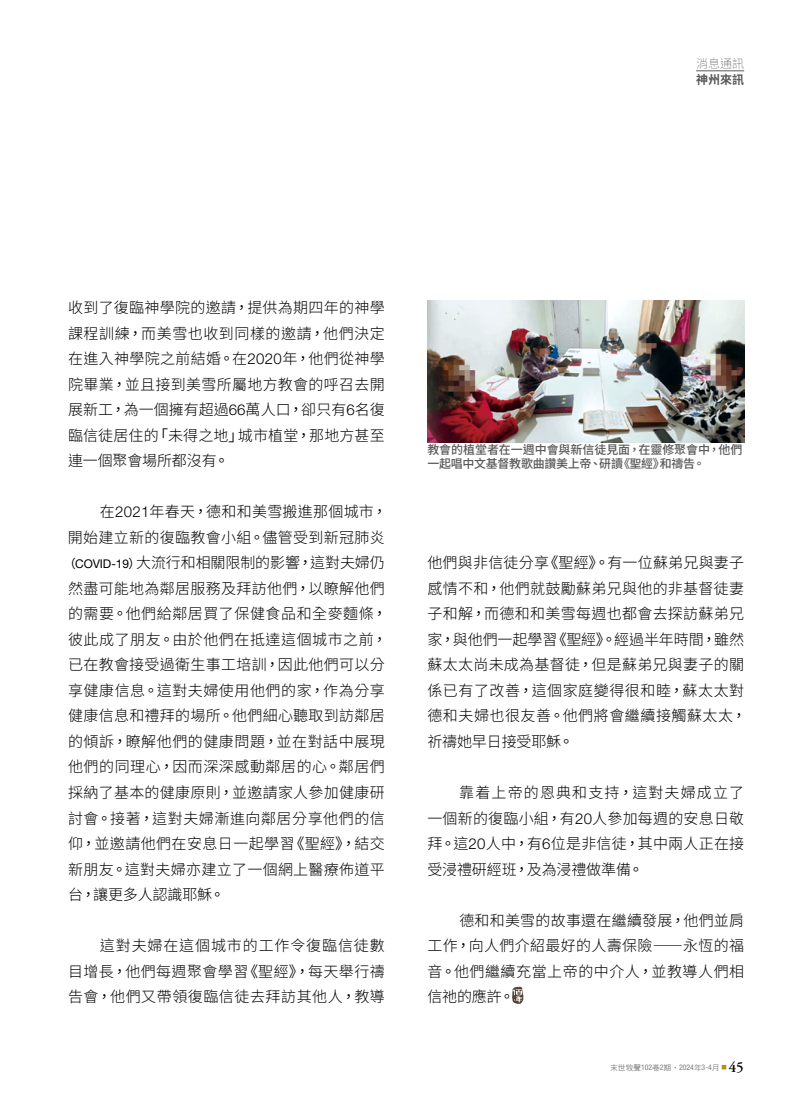
<style>
.page{position:relative;width:808px;height:1106px;background:#fff}
.page>*{position:absolute;margin:0;border:0;box-sizing:border-box;transform-origin:0 0}
.t1{font:300 15px/25.5px "Source Han Sans TC";letter-spacing:.02em;color:#000;text-align:justify}
.t2{font:600 15px "Adobe Garamond Pro";color:#000}
.t3{font:500 12px/13.5px "Source Han Sans TC";letter-spacing:-.005em;color:#595757}
.t4{font:700 12px "Source Han Sans TC";color:#595757}
.t5{font:200 12px "Source Han Sans TC";color:#595757}
.t6{font:condensed 7.65px "Helvetica Neue";color:#7d7a7a}
.s1{font-weight:400}
.s2{font-family:"Helvetica Neue"}
.s3{font-weight:400;font-size:12px}
.s4{font-family:"Helvetica Neue";font-weight:400;font-size:12px}
.s5{font-family:"DF Hei W5 WINP BF";font-stretch:normal}
.s6{font-family:"DF Hei W7 WINP BF";font-stretch:normal;font-size:6px;color:#b4910c}
</style>
<div class="page">
<hr style="left:696px;top:71px;width:48px;height:1px;background:#595757">
<svg style="left:512px;top:986px;width:12px;height:17px"></svg>
<img style="left:427px;top:300px;width:317px;height:142px">
<p class="t5" style="left:696px;top:56px;width:49px">消息通訊</p>
<p class="t4" style="left:696px;top:72px;width:49px">神州來訊</p>
<p class="t1" style="left:68px;top:295px;width:318px">收到了復臨神學院的邀請<span class="s1">，</span>提供為期四年的神學課程訓練<span class="s1">，</span>而美雪也收到同樣的邀請<span class="s1">，</span>他們決定在進入神學院之前結婚<span class="s1">。</span>在<span class="s2">2020</span>年<span class="s1">，</span>他們從神學院畢業<span class="s1">，</span>並且接到美雪所屬地方教會的呼召去開展新工<span class="s1">，</span>為一個擁有超過<span class="s2">66</span>萬人口<span class="s1">，</span>卻只有<span class="s2">6</span>名復臨信徒居住的<span class="s1">「</span>未得之地<span class="s1">」</span>城市植堂<span class="s1">，</span>那地方甚至連一個聚會場所都沒有<span class="s1">。</span></p>
<p class="t1" style="left:64px;top:499px;width:325px;text-align:left;text-indent:36px">在<span class="s2">2021</span>年春天<span class="s1">，</span>德和和美雪搬進那個城市<span class="s1">，</span>開始建立新的復臨教會小組<span class="s1">。</span>儘管受到新冠肺炎<span class="s3">（</span><span class="s4">COVID-19</span><span class="s3">）</span>大流行和相關限制的影響<span class="s1">，</span>這對夫婦仍然盡可能地為鄰居服務及拜訪他們<span class="s1">，</span>以瞭解他們的需要<span class="s1">。</span>他們給鄰居買了保健食品和全麥麵條<span class="s1">，</span>彼此成了朋友<span class="s1">。</span>由於他們在抵達這個城市之前<span class="s1">，</span>已在教會接受過衛生事工培訓<span class="s1">，</span>因此他們可以分享健康信息<span class="s1">。</span>這對夫婦使用他們的家<span class="s1">，</span>作為分享健康信息和禮拜的場所<span class="s1">。</span>他們細心聽取到訪鄰居的傾訴<span class="s1">，</span>瞭解他們的健康問題<span class="s1">，</span>並在對話中展現他們的同理心<span class="s1">，</span>因而深深感動鄰居的心<span class="s1">。</span>鄰居們採納了基本的健康原則<span class="s1">，</span>並邀請家人參加健康研討會<span class="s1">。</span>接著<span class="s1">，</span>這對夫婦漸進向鄰居分享他們的信仰<span class="s1">，</span>並邀請他們在安息日一起學習<span class="s1">《</span>聖經<span class="s1">》，</span>結交新朋友<span class="s1">。</span>這對夫婦亦建立了一個網上醫療佈道平台<span class="s1">，</span>讓更多人認識耶穌<span class="s1">。</span></p>
<p class="t1" style="left:68px;top:933px;width:318px;text-indent:32px">這對夫婦在這個城市的工作令復臨信徒數目增長<span class="s1">，</span>他們每週聚會學習<span class="s1">《</span>聖經<span class="s1">》，</span>每天舉行禱告會<span class="s1">，</span>他們又帶領復臨信徒去拜訪其他人<span class="s1">，</span>教導</p>
<p class="t3" style="left:427px;top:443px;width:316px">教會的植堂者在一週中會與新信徒見面，在靈修聚會中，他們一起唱中文基督教歌曲讚美上帝、研讀《聖經》和禱告。</p>
<p class="t1" style="left:427px;top:550px;width:321px;text-align:left">他們與非信徒分享<span class="s1">《</span>聖經<span class="s1">》。</span>有一位蘇弟兄與妻子感情不和<span class="s1">，</span>他們就鼓勵蘇弟兄與他的非基督徒妻子和解<span class="s1">，</span>而德和和美雪每週也都會去探訪蘇弟兄家<span class="s1">，</span>與他們一起學習<span class="s1">《</span>聖經<span class="s1">》。</span>經過半年時間<span class="s1">，</span>雖然蘇太太尚未成為基督徒<span class="s1">，</span>但是蘇弟兄與妻子的關係已有了改善<span class="s1">，</span>這個家庭變得很和睦<span class="s1">，</span>蘇太太對德和夫婦也很友善<span class="s1">。</span>他們將會繼續接觸蘇太太<span class="s1">，</span>祈禱她早日接受耶穌<span class="s1">。</span></p>
<p class="t1" style="left:427px;top:780px;width:318px;text-indent:32px">靠着上帝的恩典和支持<span class="s1">，</span>這對夫婦成立了一個新的復臨小組<span class="s1">，</span>有<span class="s2">20</span>人參加每週的安息日敬拜<span class="s1">。</span>這<span class="s2">20</span>人中<span class="s1">，</span>有<span class="s2">6</span>位是非信徒<span class="s1">，</span>其中兩人正在接受浸禮硏經班<span class="s1">，</span>及為浸禮做準備<span class="s1">。</span></p>
<p class="t1" style="left:427px;top:907px;width:318px;text-indent:32px">德和和美雪的故事還在繼續發展<span class="s1">，</span>他們並肩工作<span class="s1">，</span>向人們介紹最好的人壽保險<span class="s1">⸺</span>永恆的福音<span class="s1">。</span>他們繼續充當上帝的中介人<span class="s1">，</span>並教導人們相信祂的應許<span class="s1">。</span></p>
<p class="t6" style="left:610px;top:1062px;width:118px"><span class="s5">末世牧聲</span>102<span class="s5">卷</span>2<span class="s5">期‧</span>2024<span class="s5">年</span>3-4<span class="s5">月</span> <span class="s6">■</span></p>
<p class="t2" style="left:729px;top:1058px;width:17px">45</p>
</div>
